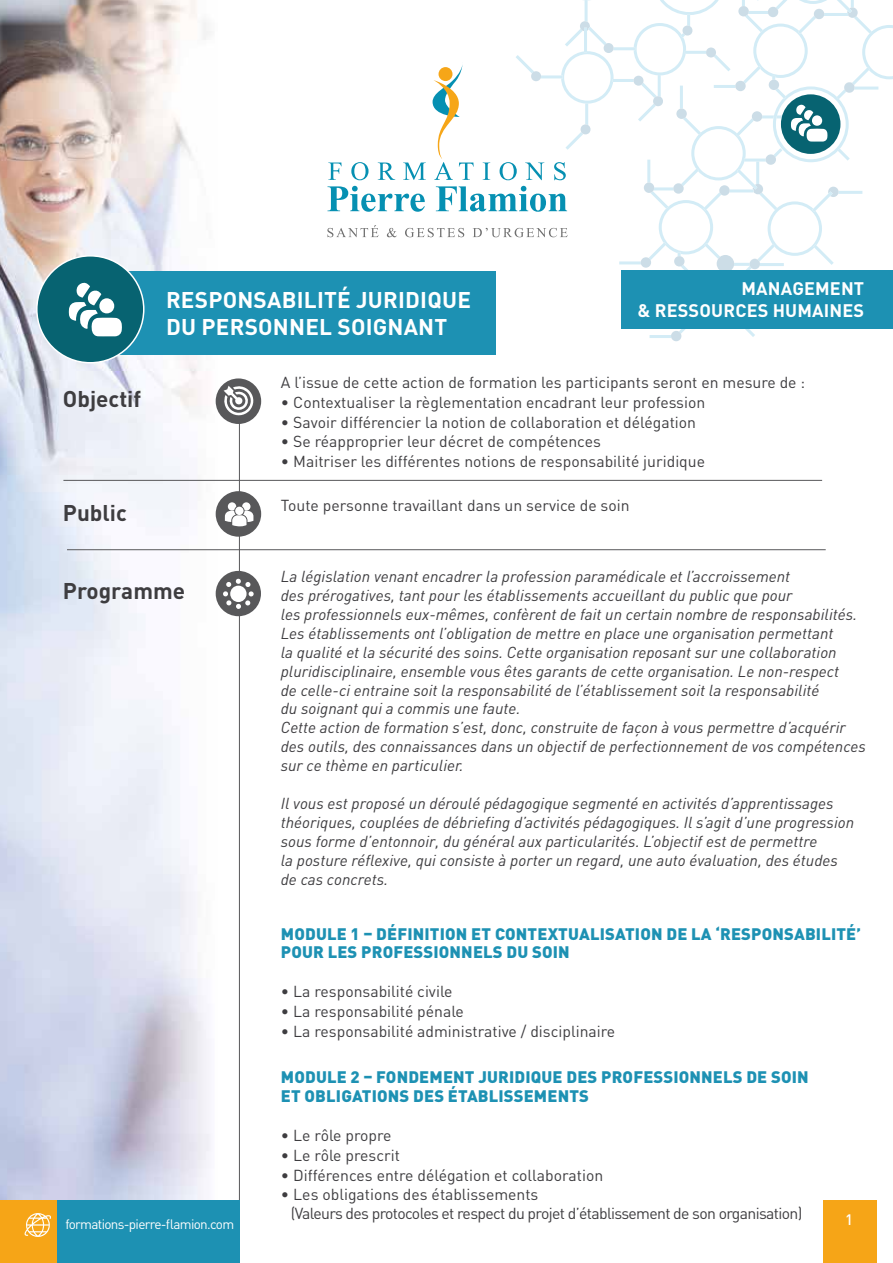
<style>
.page{position:relative;width:893px;height:1263px;background:#fff}
.page>*{position:absolute;margin:0;border:0;box-sizing:border-box;transform-origin:0 0}
.t1{font:700 22.5px/27px "DIN Pro";letter-spacing:.01em;color:#fff}
.t2{font:700 22.5px "DIN Pro";color:#3e3d40}
.t3{font:700 18px/21.6px "DIN Pro";letter-spacing:.01em;color:#fff;text-align:right}
.t4{font:900 16.5px/18px "DIN Pro";letter-spacing:.01em;color:#1d91b3}
.t5{font:italic 15.75px/18.9px "DIN";color:#3e3d40}
.t6{font:15.75px "DIN Pro";color:#3e3d40}
.t7{font:15.75px/18.9px "DIN Pro";letter-spacing:-.04em;color:#3e3d40}
.t8{font:500 15px "DIN Pro";color:#fff}
.t9{font:13.5px "DIN Pro";letter-spacing:-.05em;color:#fff}
</style>
<div class="page">
<img style="left:0;top:0;width:249px;height:1200px">
<hr style="left:239px;top:401px;width:1px;height:862px;background:#58585a">
<div style="left:216px;top:378px;width:45px;height:46px;background:#58585a;border-radius:50%"></div>
<svg style="left:223px;top:385px;width:32px;height:31px"></svg>
<div style="left:216px;top:491px;width:45px;height:46px;background:#58585a;border-radius:50%"></div>
<svg style="left:225px;top:502px;width:28px;height:24px"></svg>
<div style="left:111px;top:271px;width:385px;height:83px;background:#1d91b3"></div>
<div style="left:37px;top:256px;width:107px;height:107px;background:#076371;border-radius:50%"></div>
<div style="left:36px;top:255px;width:109px;height:108px;border:2px solid #fff;border-radius:50%"></div>
<hr style="left:63px;top:480px;width:759px;height:1px;background:#58585a">
<hr style="left:67px;top:549px;width:759px;height:1px;background:#58585a">
<div style="left:216px;top:571px;width:45px;height:45px;background:#58585a;border-radius:50%"></div>
<svg style="left:223px;top:579px;width:31px;height:30px"></svg>
<svg style="left:69px;top:282px;width:53px;height:54px"></svg>
<svg style="left:327px;top:0;width:566px;height:341px"></svg>
<div style="left:621px;top:270px;width:272px;height:58px;background:#1d91b3"></div>
<div style="left:0;top:1200px;width:240px;height:63px;background:#f6a517"></div>
<div style="left:57px;top:1200px;width:183px;height:63px;background:#1d91b3"></div>
<div style="left:824px;top:1200px;width:53px;height:63px;background:#f6a517"></div>
<svg style="left:24px;top:1213px;width:27px;height:24px"></svg>
<h1 class="t2" style="left:63px;top:383px;width:80px">Objectif</h1>
<h1 class="t2" style="left:63px;top:498px;width:65px">Public</h1>
<h1 class="t1" style="left:166px;top:285px;width:306px">RESPONSABILITÉ JURIDIQUE<br>DU PERSONNEL SOIGNANT</h1>
<p class="t3" style="left:638px;top:277px;width:228px">MANAGEMENT<br>&amp; RESSOURCES HUMAINES</p>
<p class="t6" style="left:281px;top:371px;width:526px">A l’issue de cette action de formation les participants seront en mesure de :</p>
<p class="t6" style="left:281px;top:391px;width:426px">• Contextualiser la règlementation encadrant leur profession</p>
<p class="t6" style="left:281px;top:411px;width:417px">• Savoir différencier la notion de collaboration et délégation</p>
<p class="t6" style="left:281px;top:431px;width:322px">• Se réapproprier leur décret de compétences</p>
<p class="t6" style="left:281px;top:451px;width:426px">• Maitriser les différentes notions de responsabilité juridique</p>
<p class="t6" style="left:281px;top:494px;width:350px">Toute personne travaillant dans un service de soin</p>
<p class="t5" style="left:281px;top:567px;width:587px">La législation venant encadrer la profession paramédicale et l’accroissement<br>des prérogatives, tant pour les établissements accueillant du public que pour<br>les professionnels eux-mêmes, confèrent de fait un certain nombre de responsabilités.<br>Les établissements ont l’obligation de mettre en place une organisation permettant<br>la qualité et la sécurité des soins. Cette organisation reposant sur une collaboration pluridisciplinaire, ensemble vous êtes garants de cette organisation. Le non-respect<br>de celle-ci entraine soit la responsabilité de l’établissement soit la responsabilité<br>du soignant qui a commis une faute.<br>Cette action de formation s’est, donc, construite de façon à vous permettre d’acquérir des outils, des connaissances dans un objectif de perfectionnement de vos compétences sur ce thème en particulier.</p>
<p class="t5" style="left:281px;top:793px;width:575px">Il vous est proposé un déroulé pédagogique segmenté en activités d’apprentissages théoriques, couplées de débriefing d’activités pédagogiques. Il s’agit d’une progression sous forme d’entonnoir, du général aux particularités. L’objectif est de permettre<br>la posture réflexive, qui consiste à porter un regard, une auto évaluation, des études de cas concrets.</p>
<p class="t4" style="left:281px;top:925px;width:582px">MODULE 1 – DÉFINITION ET CONTEXTUALISATION DE LA ‘RESPONSABILITÉ’<br>POUR LES PROFESSIONNELS DU SOIN</p>
<p class="t6" style="left:281px;top:981px;width:173px">• La responsabilité civile</p>
<p class="t6" style="left:281px;top:1000px;width:185px">• La responsabilité pénale</p>
<p class="t6" style="left:281px;top:1020px;width:336px">• La responsabilité administrative / disciplinaire</p>
<p class="t4" style="left:281px;top:1067px;width:529px;line-height:18.9px">MODULE 2 – FONDEMENT JURIDIQUE DES PROFESSIONNELS DE SOIN<br>ET OBLIGATIONS DES ÉTABLISSEMENTS</p>
<p class="t6" style="left:281px;top:1125px;width:112px">• Le rôle propre</p>
<p class="t6" style="left:281px;top:1144px;width:121px">• Le rôle prescrit</p>
<p class="t6" style="left:281px;top:1164px;width:324px">• Différences entre délégation et collaboration</p>
<p class="t7" style="left:291px;top:1185px;width:513px;text-indent:-10px">• Les obligations des établissements<br>(Valeurs des protocoles et respect du projet d’établissement de son organisation)</p>
<h1 class="t2" style="left:63px;top:575px;width:124px">Programme</h1>
<p class="t9" style="left:65px;top:1214px;width:170px">formations-pierre-flamion.com</p>
<p class="t8" style="left:845px;top:1209px;width:9px">1</p>
</div>
